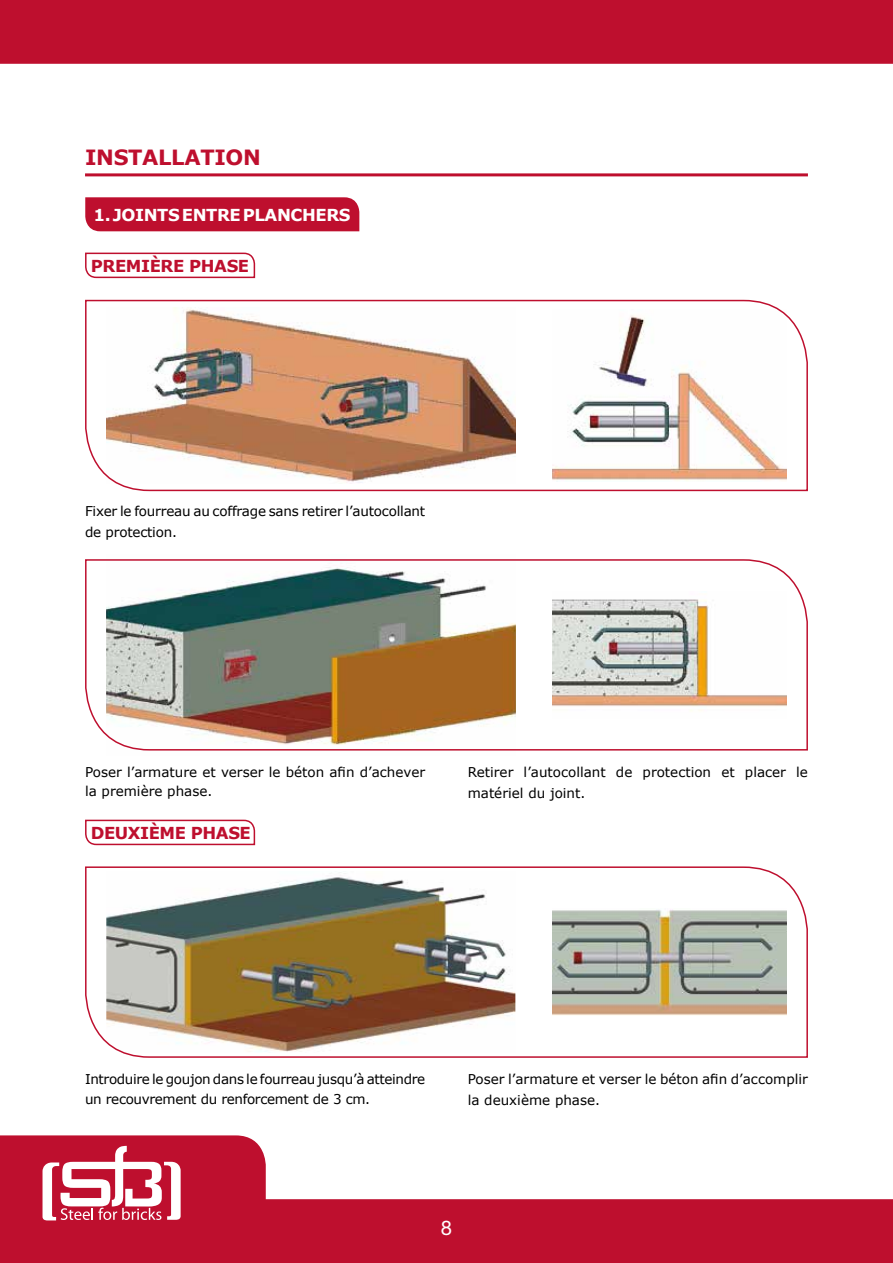
<style>
.page{position:relative;width:893px;height:1263px;background:#fff}
.page>*{position:absolute;margin:0;border:0;box-sizing:border-box;transform-origin:0 0}
.t1{font:700 21px "Verdana";letter-spacing:-.015em;color:#be0f2e}
.t2{font:20.25px "Helvetica Neue LT Std";color:#fff}
.t3{font:700 16.5px "Verdana";letter-spacing:-.025em;color:#be0f2e}
.t4{font:700 16.5px "Verdana";letter-spacing:-.025em;color:#fff}
.t5{font:13.5px/20.9px "Verdana";color:#000}
.t6{font:13.5px/19.5px "Verdana";letter-spacing:-.025em;color:#000}
</style>
<div class="page">
<svg style="left:0;top:1135px;width:893px;height:128px;fill:#be0f2e"></svg>
<div style="left:0;top:0;width:893px;height:64px;background:#be0f2e"></div>
<svg style="left:43px;top:1146px;width:138px;height:74px"></svg>
<svg style="left:85px;top:819px;width:171px;height:27px"></svg>
<hr style="left:85px;top:173px;width:723px;height:3px;background:#be0f2e">
<div style="left:85px;top:197px;width:274px;height:34px;background:#be0f2e"></div>
<svg style="left:85px;top:252px;width:171px;height:27px"></svg>
<svg style="left:85px;top:299px;width:723px;height:193px"></svg>
<svg style="left:85px;top:559px;width:723px;height:192px"></svg>
<svg style="left:85px;top:866px;width:723px;height:192px"></svg>
<img style="left:553px;top:909px;width:234px;height:106px">
<h1 class="t1" style="left:85px;top:142px;width:177px">INSTALLATION</h1>
<p class="t4" style="left:94px;top:203px;width:259px">1. JOINTS ENTRE PLANCHERS</p>
<p class="t3" style="left:91px;top:254px;width:160px">PREMIÈRE PHASE</p>
<p class="t5" style="left:85px;top:501px;width:342px">Fixer le fourreau au coffrage sans retirer l’autocollant de protection.</p>
<p class="t5" style="left:85px;top:762px;width:342px;line-height:19.5px">Poser l’armature et verser le béton afin d’achever la première phase.</p>
<p class="t5" style="left:468px;top:761px;width:342px">Retirer l’autocollant de protection et placer le matériel du joint.</p>
<p class="t3" style="left:91px;top:821px;width:162px">DEUXIÈME PHASE</p>
<p class="t6" style="left:85px;top:1069px;width:342px">Introduire le goujon dans le fourreau jusqu’à atteindre un recouvrement du renforcement de 3 cm.</p>
<p class="t5" style="left:468px;top:1069px;width:342px">Poser l’armature et verser le béton afin d’accomplir la deuxième phase.</p>
<h2 class="t2" style="left:441px;top:1215px;width:13px">8</h2>
</div>
